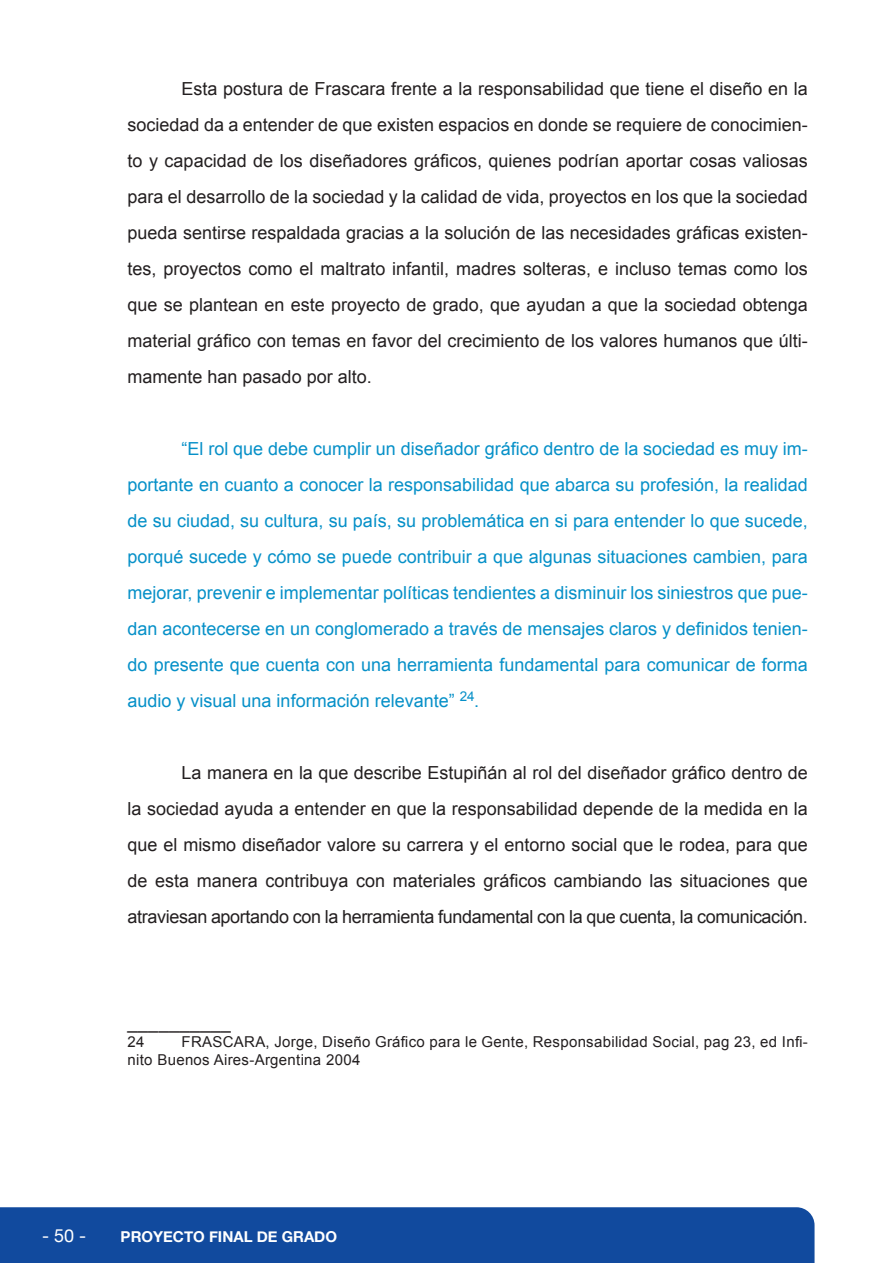
<style>
.page{position:relative;width:893px;height:1263px;background:#fff}
.page>*{position:absolute;margin:0;border:0;box-sizing:border-box;transform-origin:0 0}
.t1{font:18px/36px "Arial";letter-spacing:-.01em;color:#231f20;text-align:justify}
.t2{font:18px/36px "Arial";color:#0690c8;text-align:justify}
.t3{font:18px "Helvetica Neue";color:#fff}
.t4{font:15px/18px "Arial";letter-spacing:.02em;color:#231f20}
.t5{font:700 15px "Helvetica Neue";color:#fff}
</style>
<div class="page">
<div style="left:0;top:1207px;width:814px;height:56px;background:#114a9e"></div>
<p class="t1" style="left:128px;top:71px;width:682px;text-indent:54px">Esta postura de Frascara frente a la responsabilidad que tiene el diseño en la sociedad da a entender de que existen espacios en donde se requiere de conocimien&shy;to y capacidad de los diseñadores gráficos, quienes podrían aportar cosas valiosas para el desarrollo de la sociedad y la calidad de vida, proyectos en los que la sociedad pueda sentirse respaldada gracias a la solución de las necesidades gráficas existen&shy;tes, proyectos como el maltrato infantil, madres solteras, e incluso temas como los que se plantean en este proyecto de grado, que ayudan a que la sociedad obtenga material gráfico con temas en favor del crecimiento de los valores humanos que últi&shy;mamente han pasado por alto.</p>
<p class="t2" style="left:128px;top:431px;width:682px;text-indent:54px">“El rol que debe cumplir un diseñador gráfico dentro de la sociedad es muy im&shy;portante en cuanto a conocer la responsabilidad que abarca su profesión, la realidad de su ciudad, su cultura, su país, su problemática en si para entender lo que sucede, porqué sucede y cómo se puede contribuir a que algunas situaciones cambien, para mejorar, prevenir e implementar políticas tendientes a disminuir los siniestros que pue&shy;dan acontecerse en un conglomerado a través de mensajes claros y definidos tenien&shy;do presente que cuenta con una herramienta fundamental para comunicar de forma audio y visual una información relevante” <sup>24</sup>.</p>
<p class="t1" style="left:128px;top:755px;width:682px;text-indent:54px">La manera en la que describe Estupiñán al rol del diseñador gráfico dentro de la sociedad ayuda a entender en que la responsabilidad depende de la medida en la que el mismo diseñador valore su carrera y el entorno social que le rodea, para que de esta manera contribuya con materiales gráficos cambiando las situaciones que atraviesan aportando con la herramienta fundamental con la que cuenta, la comunicación.</p>
<p class="t1" style="left:128px;top:1005px;width:105px">__________</p>
<p class="t4" style="left:128px;top:1033px;width:18px">24</p>
<p class="t4" style="left:128px;top:1033px;width:682px;text-indent:54px">FRASCARA, Jorge, Diseño Gráfico para le Gente, Responsabilidad Social, pag 23, ed Infi&shy;nito Buenos Aires-Argentina 2004</p>
<p class="t3" style="left:42px;top:1220px;width:46px">- 50 -</p>
<p class="t5" style="left:121px;top:1223px;width:218px">PROYECTO FINAL DE GRADO</p>
</div>
